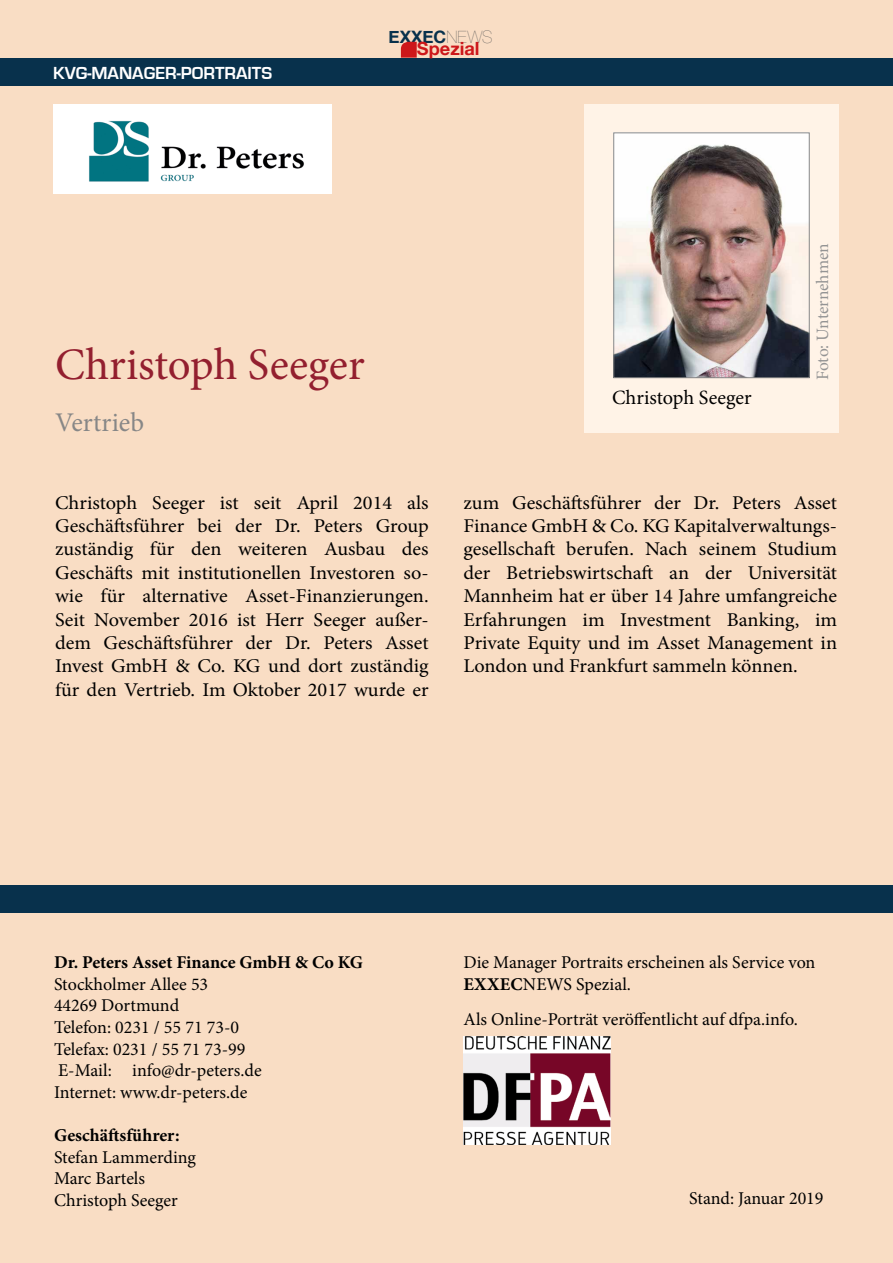
<style>
.page{position:relative;width:893px;height:1263px;background:#f9ddc4}
.page>*{position:absolute;margin:0;border:0;box-sizing:border-box;transform-origin:0 0}
.t1{font:45px "Minion Pro";color:#931f2f}
.t2{font:27px "Minion Pro";color:#878787}
.t3{font:20.25px "Minion Pro";color:#000}
.t4{font:19.5px/23.4px "Minion Pro";color:#000;text-align:justify;scale:1.04 1}
.t5{font:700 18.15px "Helvetica Neue";color:#cd171a}
.t6{font:18px/21.6px "Minion Pro";color:#000}
.t7{font:700 18px "Minion Pro";color:#000}
.t8{font:700 18px "Eurostile";color:#fff}
.t9{font:17.4px "Minion Pro";letter-spacing:-.005em;color:#949494}
.t10{font:700 17.1px "Helvetica Neue";color:#08314c}
.s1{font-weight:200;color:#575756}
.s2{font-weight:700}
</style>
<div class="page">
<div style="left:0;top:58px;width:893px;height:28px;background:#08314c"></div>
<svg style="left:401px;top:42px;width:16px;height:16px"></svg>
<div style="left:0;top:885px;width:893px;height:28px;background:#08314c"></div>
<div style="left:584px;top:104px;width:255px;height:329px;background:#fff3e7"></div>
<img style="left:615px;top:135px;width:193px;height:241px">
<div style="left:613px;top:133px;width:197px;height:245px;border:1px solid #878787"></div>
<img style="left:463px;top:1036px;width:147px;height:108px">
<div style="left:53px;top:104px;width:278px;height:90px;background:#fff"></div>
<img style="left:89px;top:120px;width:215px;height:62px">
<p class="t8" style="left:53px;top:63px;width:221px">KVG-MANAGER-PORTRAITS</p>
<p class="t10" style="left:389px;top:24px;width:106px">EXXEC<span class="s1">NEWS</span></p>
<p class="t5" style="left:417px;top:34px;width:64px">Spezial</p>
<h1 class="t1" style="left:55px;top:334px;width:311px">Christoph Seeger</h1>
<h2 class="t2" style="left:55px;top:404px;width:91px">Vertrieb</h2>
<p class="t3" style="left:612px;top:384px;width:141px">Christoph Seeger</p>
<p class="t9" style="left:811px;top:380px;width:138px;rotate:-90deg">Foto: Unternehmen</p>
<p class="t4" style="left:55px;top:491px;width:361px">Christoph Seeger ist seit April 2014 als Geschäftsführer bei der Dr. Peters Group zuständig für den weiteren Ausbau des Geschäfts mit institutionellen Investoren so&shy;wie für alternative Asset-Finanzierungen.<br>Seit November 2016 ist Herr Seeger außer&shy;dem Geschäftsführer der Dr. Peters Asset Invest GmbH &amp; Co. KG und dort zuständig für den Vertrieb. Im Oktober 2017 wurde er</p>
<p class="t4" style="left:463px;top:491px;width:361px">zum Geschäftsführer der Dr. Peters Asset Finance GmbH &amp; Co. KG Kapitalverwaltungs&shy;gesellschaft berufen. Nach seinem Studium der Betriebswirtschaft an der Universität Mannheim hat er über 14 Jahre umfangreiche Erfahrungen im Investment Banking, im Private Equity und im Asset Management in London und Frankfurt sammeln können.</p>
<p class="t7" style="left:54px;top:950px;width:310px">Dr. Peters Asset Finance GmbH &amp; Co KG</p>
<p class="t6" style="left:54px;top:973px;width:209px">Stockholmer Allee 53<br>44269 Dortmund<br>Telefon: 0231 / 55 71 73-0<br>Telefax: 0231 / 55 71 73-99<br>E-Mail: info@dr-peters.de<br>Internet: www.dr-peters.de</p>
<p class="t7" style="left:54px;top:1122px;width:127px">Geschäftsführer:</p>
<p class="t6" style="left:54px;top:1146px;width:143px">Stefan Lammerding<br>Marc Bartels<br>Christoph Seeger</p>
<p class="t6" style="left:463px;top:952px;width:353px">Die Manager Portraits erscheinen als Service von<br><span class="s2">EXXEC</span>NEWS Spezial.</p>
<p class="t6" style="left:463px;top:1009px;width:336px">Als Online-Porträt veröffentlicht auf dfpa.info.</p>
<p class="t6" style="left:689px;top:1187px;width:136px">Stand: Januar 2019</p>
</div>
